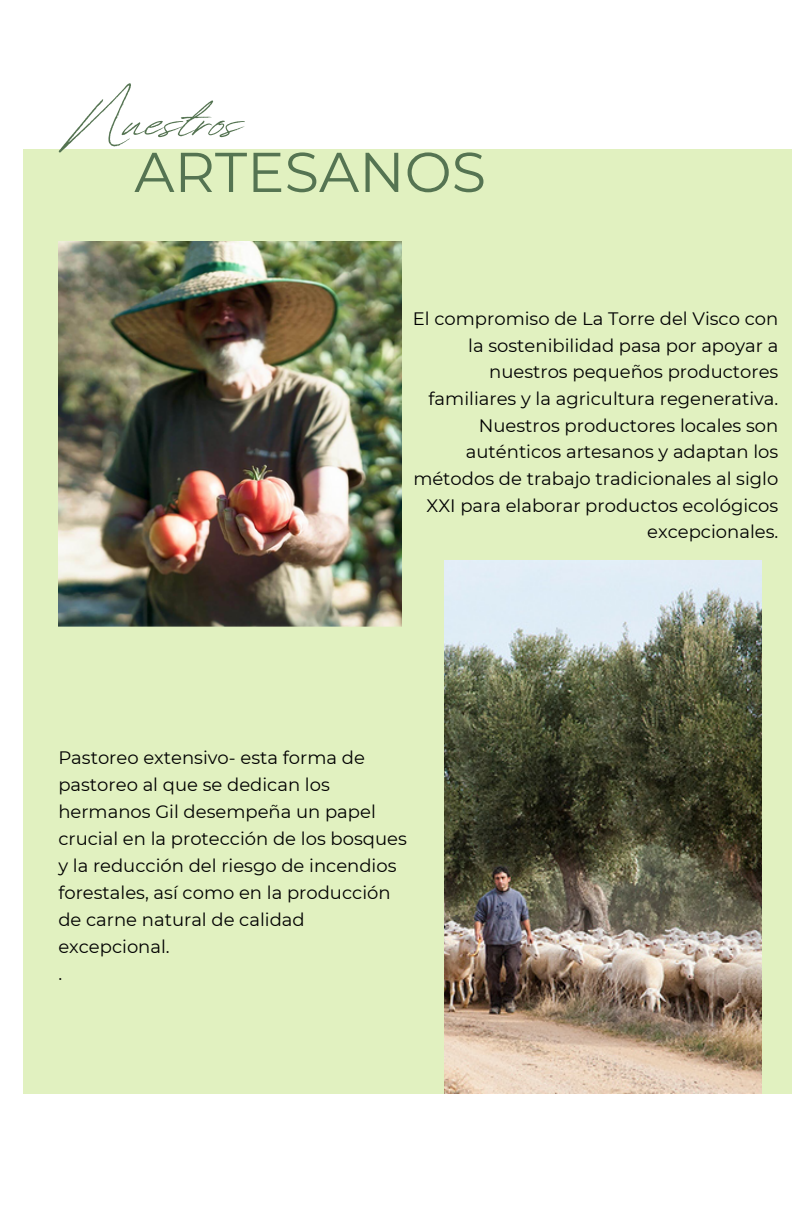
<style>
.page{position:relative;width:792px;height:1224px;background:#fff}
.page>*{position:absolute;margin:0;border:0;box-sizing:border-box;transform-origin:0 0}
.t1{font:81.2px "Revive 80 Signature";color:#557452}
.t2{font:56px "Montserrat";color:#557452}
.t3{font:18px/26.6px "Montserrat";color:#000001;text-align:right}
.t4{font:18px/27px "Montserrat";color:#000}
</style>
<div class="page">
<div style="left:24px;top:149px;width:768px;height:944px;background:#e1f1c0"></div>
<img style="left:445px;top:561px;width:316px;height:532px">
<img style="left:58px;top:241px;width:344px;height:386px">
<p class="t1" style="left:75px;top:59px;width:168px">Nuestros</p>
<p class="t2" style="left:134px;top:138px;width:353px">ARTESANOS</p>
<p class="t3" style="left:413px;top:305px;width:367px">El compromiso de La Torre del Visco con la sostenibilidad pasa por apoyar a nuestros pequeños productores familiares y la agricultura regenerativa.</p>
<p class="t3" style="left:413px;top:412px;width:367px">Nuestros productores locales son auténticos artesanos y adaptan los métodos de trabajo tradicionales al siglo XXI para elaborar productos ecológicos excepcionales.</p>
<p class="t4" style="left:58px;top:744px;width:350px">Pastoreo extensivo- esta forma de pastoreo al que se dedican los hermanos Gil desempeña un papel crucial en la protección de los bosques y la reducción del riesgo de incendios forestales, así como en la producción de carne natural de calidad excepcional.</p>
<p class="t4" style="left:58px;top:960px;width:5px">.</p>
</div>
